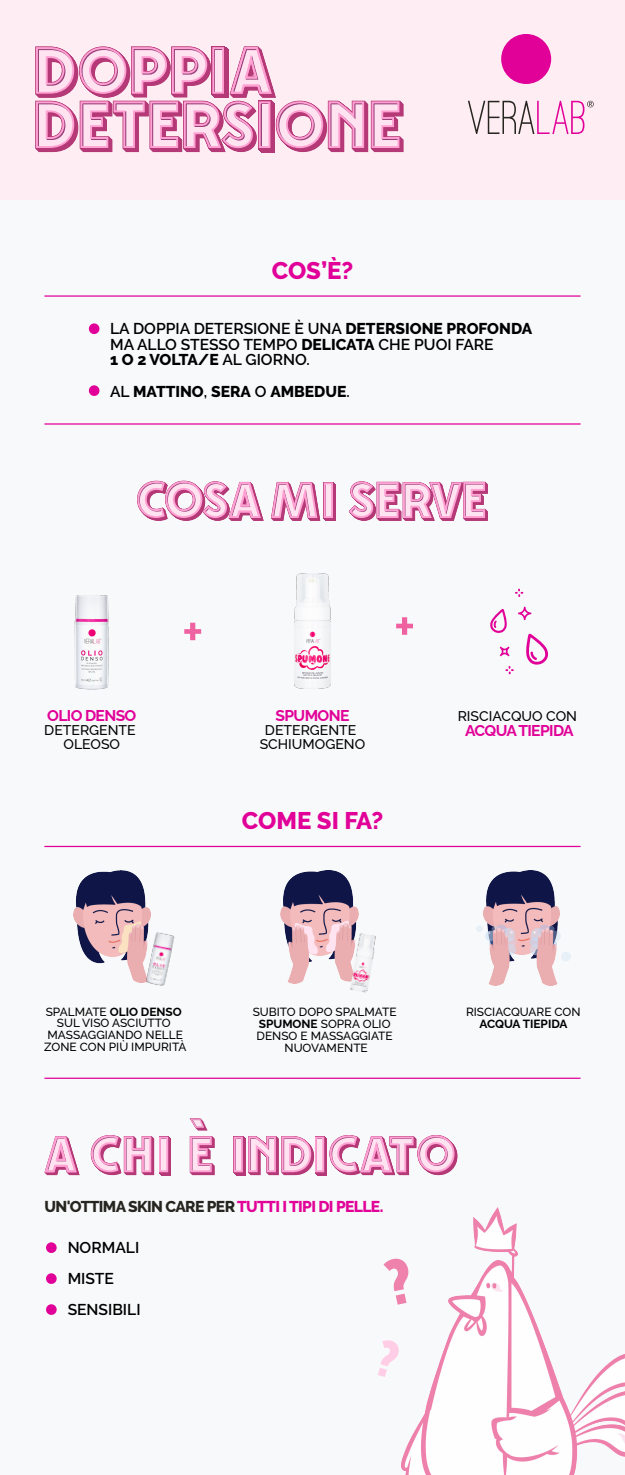
<style>
.page{position:relative;width:625px;height:1475px;background:#fff}
.page>*{position:absolute;margin:0;border:0;box-sizing:border-box;transform-origin:0 0}
.t1{font:800 24px "Raleway";color:#e10098}
.t2{font:600 15.62px/15.6px "Raleway";color:#000}
.t3{font:800 15.62px "Raleway";letter-spacing:-.04em;color:#27251f}
.t4{font:700 15.62px "Raleway";letter-spacing:-.04em;color:#e10098}
.t5{font:800 15.62px "Raleway";color:#000}
.t6{font:500 14.06px/14.1px "Raleway";color:#000;text-align:center}
.t7{font:500 11.88px/11.9px "Raleway";color:#000;text-align:center}
.t8{font:700 11.88px "Raleway";color:#000}
.s1{font-weight:800}
.s2{font-weight:600}
.s3{font-weight:700}
.s4{color:#e10098}
</style>
<div class="page">
<div style="left:0;top:4px;width:625px;height:1471px;background:#f8f9fa"></div>
<svg style="left:271px;top:482px;width:49px;height:39px"></svg>
<div style="left:326px;top:484px;width:10px;height:37px;background:#b53877"></div>
<div style="left:325px;top:483px;width:10px;height:37px;background:#b53877"></div>
<div style="left:324px;top:482px;width:10px;height:37px;background:#b53877"></div>
<div style="left:323px;top:482px;width:10px;height:36px;background:#c6518d"></div>
<div style="left:326px;top:485px;width:6px;height:32px;background:#ffe3f0"></div>
<div style="left:324px;top:482px;width:9px;height:36px;border:2px solid #ffa2d3"></div>
<svg style="left:348px;top:481px;width:140px;height:40px"></svg>
<svg style="left:137px;top:480px;width:127px;height:41px"></svg>
<img style="left:295px;top:574px;width:35px;height:115px">
<img style="left:74px;top:595px;width:35px;height:95px">
<svg style="left:490px;top:589px;width:58px;height:85px"></svg>
<svg style="left:184px;top:623px;width:17px;height:17px"></svg>
<svg style="left:396px;top:617px;width:17px;height:18px"></svg>
<div style="left:0;top:0;width:625px;height:200px;background:#feeef4"></div>
<div style="left:501px;top:34px;width:50px;height:50px;background:#e10098;border-radius:50%"></div>
<svg style="left:468px;top:101px;width:126px;height:33px"></svg>
<svg style="left:35px;top:46px;width:369px;height:106px"></svg>
<hr style="left:44px;top:846px;width:537px;height:1px;background:#e10098">
<svg style="left:73px;top:870px;width:72px;height:94px"></svg>
<img style="left:107px;top:893px;width:68px;height:93px">
<svg style="left:281px;top:870px;width:77px;height:114px"></svg>
<img style="left:350px;top:933px;width:26px;height:60px">
<svg style="left:476px;top:870px;width:94px;height:116px"></svg>
<hr style="left:44px;top:1078px;width:537px;height:1px;background:#e10098">
<svg style="left:89px;top:323px;width:10px;height:11px"></svg>
<svg style="left:89px;top:385px;width:10px;height:11px"></svg>
<hr style="left:44px;top:423px;width:537px;height:2px;background:#e10098">
<hr style="left:44px;top:295px;width:537px;height:2px;background:#e10098">
<svg style="left:46px;top:1242px;width:11px;height:11px"></svg>
<svg style="left:46px;top:1304px;width:11px;height:11px"></svg>
<svg style="left:46px;top:1273px;width:11px;height:11px"></svg>
<svg style="left:44px;top:1136px;width:36px;height:39px"></svg>
<div style="left:161px;top:1138px;width:10px;height:37px;background:#b53877"></div>
<div style="left:160px;top:1137px;width:10px;height:37px;background:#b53877"></div>
<div style="left:159px;top:1136px;width:10px;height:37px;background:#c54f8b"></div>
<div style="left:161px;top:1139px;width:6px;height:32px;background:#ffe3f0"></div>
<div style="left:159px;top:1137px;width:9px;height:35px;border:2px solid #ffa2d3"></div>
<svg style="left:90px;top:1135px;width:64px;height:40px"></svg>
<svg style="left:248px;top:1136px;width:66px;height:39px"></svg>
<div style="left:236px;top:1139px;width:10px;height:36px;background:#b53877"></div>
<div style="left:235px;top:1138px;width:10px;height:37px;background:#b53877"></div>
<div style="left:234px;top:1137px;width:10px;height:37px;background:#b53877"></div>
<div style="left:233px;top:1136px;width:10px;height:37px;background:#d05f99"></div>
<div style="left:236px;top:1139px;width:6px;height:32px;background:#ffe3f0"></div>
<div style="left:234px;top:1137px;width:9px;height:35px;border:2px solid #ffa2d3"></div>
<div style="left:317px;top:1138px;width:10px;height:37px;background:#b53877"></div>
<div style="left:316px;top:1137px;width:10px;height:37px;background:#b53877"></div>
<div style="left:315px;top:1136px;width:10px;height:37px;background:#c44e8a"></div>
<div style="left:317px;top:1139px;width:6px;height:32px;background:#ffe3f0"></div>
<div style="left:315px;top:1137px;width:9px;height:35px;border:2px solid #ffa2d3"></div>
<svg style="left:329px;top:1135px;width:128px;height:40px"></svg>
<svg style="left:189px;top:1118px;width:26px;height:57px"></svg>
<svg style="left:402px;top:1207px;width:223px;height:268px"></svg>
<svg style="left:384px;top:1258px;width:26px;height:47px"></svg>
<svg style="left:378px;top:1340px;width:21px;height:37px"></svg>
<h1 class="t1" style="left:272px;top:257px;width:83px">COS’È?</h1>
<h2 class="t2" style="left:110px;top:321px;width:424px">LA DOPPIA DETERSIONE È UNA <span class="s1">DETERSIONE PROFONDA<br></span>MA ALLO STESSO TEMPO <span class="s1">DELICATA</span> CHE PUOI FARE<br><span class="s1">1 O 2 VOLTA/E</span> AL GIORNO.</h2>
<h2 class="t5" style="left:110px;top:382px;width:241px"><span class="s2">AL</span> MATTINO<span class="s2">,</span> SERA <span class="s2">O</span> AMBEDUE<span class="s2">.</span></h2>
<h2 class="t4" style="left:47px;top:703px;width:91px">OLIO DENSO</h2>
<p class="t6" style="left:44px;top:721px;width:93px">DETERGENTE<br>OLEOSO</p>
<h2 class="t4" style="left:276px;top:703px;width:75px">SPUMONE</h2>
<p class="t6" style="left:260px;top:721px;width:107px">DETERGENTE<br>SCHIUMOGENO</p>
<h1 class="t1" style="left:242px;top:807px;width:143px">COME SI FA?</h1>
<p class="t6" style="left:458px;top:707px;width:121px">RISCIACQUO CON</p>
<h2 class="t4" style="left:465px;top:718px;width:110px">ACQUA TIEPIDA</h2>
<p class="t7" style="left:44px;top:1004px;width:144px">SPALMATE <span class="s3">OLIO DENSO<br></span>SUL VISO ASCIUTTO<br>MASSAGGIANDO NELLE<br>ZONE CON PIÙ IMPURITÀ</p>
<p class="t7" style="left:253px;top:1005px;width:145px">SUBITO DOPO SPALMATE<br><span class="s3">SPUMONE</span> SOPRA OLIO<br>DENSO E MASSAGGIATE<br>NUOVAMENTE</p>
<p class="t7" style="left:466px;top:1005px;width:116px">RISCIACQUARE CON</p>
<p class="t8" style="left:479px;top:1014px;width:90px">ACQUA TIEPIDA</p>
<h2 class="t3" style="left:44px;top:1198px;width:340px">UN'OTTIMA SKIN CARE PER <span class="s4">TUTTI I TIPI DI PELLE.</span></h2>
<h2 class="t2" style="left:68px;top:1232px;width:74px;line-height:31.2px">NORMALI<br>MISTE<br>SENSIBILI</h2>
</div>
